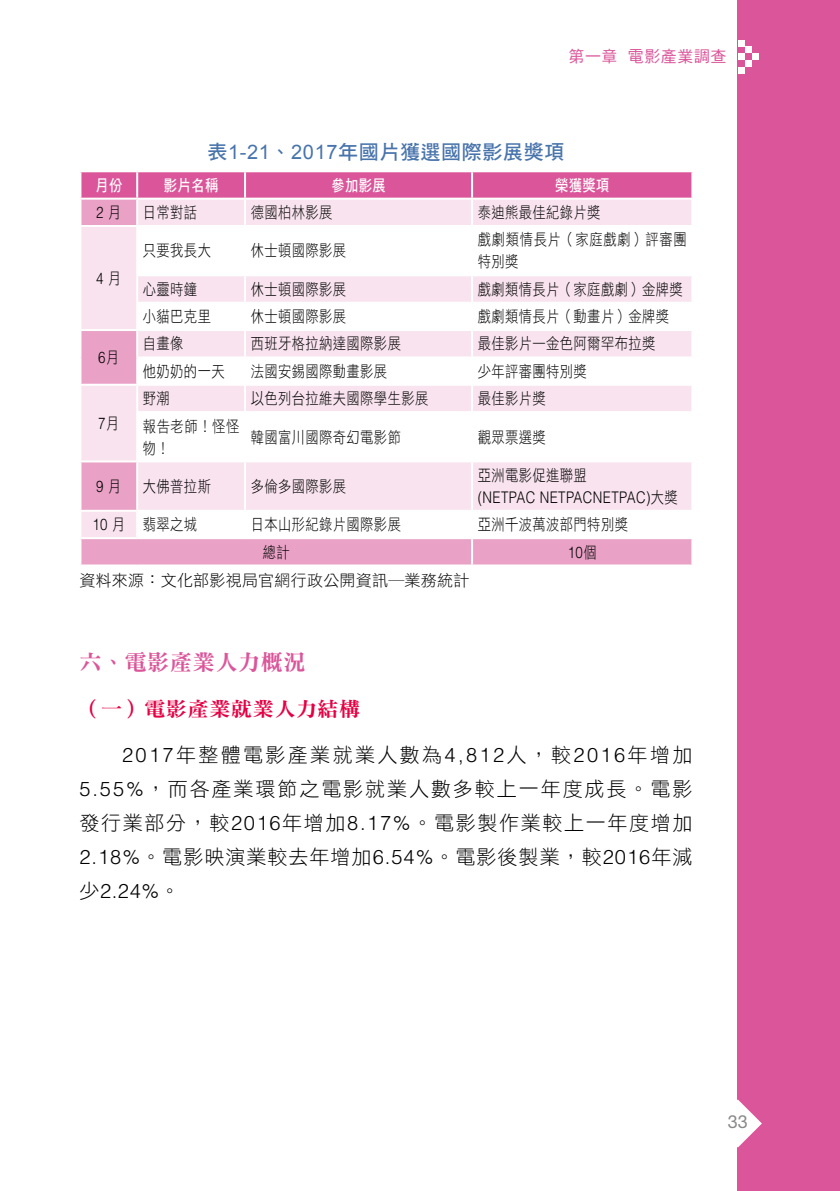
<style>
.page{position:relative;width:840px;height:1191px;background:#fff}
.page>*{position:absolute;margin:0;border:0;box-sizing:border-box;transform-origin:0 0}
.t1{font:22px "DF Ming Std W9";letter-spacing:.03em;color:#db559a}
.t2{font:20px/34px "DF Hei Std W3";letter-spacing:.08em;color:#000;text-align:justify}
.t3{font:20px "DF Hei Std W7";letter-spacing:.03em;color:#4874ac}
.t4{font:20px "DF Ming Std W9";letter-spacing:.03em;color:#e50044;scale:1.05 1}
.t5{font:300 20px "Helvetica";color:#000}
.t6{font:18px "Helvetica Neue";color:#898989}
.t7{font:16px/22px "DF Hei Std W3";letter-spacing:.03em;color:#000;scale:.83 1}
.t8{font:300 16px "Helvetica";letter-spacing:.03em;color:#000;scale:.83 1}
.t9{font:16px "DF Hei Std W3";letter-spacing:.03em;color:#000}
.t10{font:16px/22px "DF Hei Std W3";letter-spacing:.05em;color:#000;scale:.83 1}
.t11{font:16px "DF Hei Std W7";letter-spacing:.03em;color:#fff;scale:.83 1}
.t12{font:16px "DF Hei Std W5";letter-spacing:.03em;color:#db559a}
.s1{font-family:"Arial"}
.s2{font-family:"DF Hei Std W3";font-weight:400}
.s3{font-family:"Helvetica";font-weight:300}
</style>
<div class="page">
<div style="left:737px;top:0;width:102px;height:1191px;background:#db559a"></div>
<svg style="left:737px;top:1099px;width:24px;height:48px"></svg>
<div style="left:737px;top:40px;width:7px;height:7px;background:#fff"></div>
<div style="left:737px;top:53px;width:7px;height:7px;background:#fff"></div>
<div style="left:737px;top:67px;width:7px;height:7px;background:#fff"></div>
<div style="left:744px;top:47px;width:7px;height:6px;background:#fff"></div>
<div style="left:744px;top:60px;width:7px;height:7px;background:#fff"></div>
<div style="left:751px;top:53px;width:7px;height:7px;background:#fff"></div>
<svg style="left:81px;top:172px;width:610px;height:26px;background:#db599c"></svg>
<div style="left:81px;top:539px;width:610px;height:25px;background:#e9a2c6"></div>
<svg style="left:81px;top:200px;width:610px;height:337px;fill:#f8e4ee"></svg>
<hr style="left:136px;top:172px;width:2px;height:26px;background:#fff">
<hr style="left:244px;top:172px;width:2px;height:26px;background:#fff">
<hr style="left:471px;top:172px;width:2px;height:26px;background:#fff">
<hr style="left:244px;top:200px;width:2px;height:25px;background:#fff">
<hr style="left:471px;top:200px;width:2px;height:25px;background:#fff">
<hr style="left:136px;top:276px;width:2px;height:26px;background:#fff">
<hr style="left:244px;top:276px;width:2px;height:26px;background:#fff">
<hr style="left:471px;top:276px;width:2px;height:26px;background:#fff">
<hr style="left:244px;top:331px;width:2px;height:25px;background:#fff">
<hr style="left:471px;top:331px;width:2px;height:25px;background:#fff">
<hr style="left:136px;top:386px;width:2px;height:25px;background:#fff">
<hr style="left:244px;top:386px;width:2px;height:25px;background:#fff">
<hr style="left:471px;top:386px;width:2px;height:25px;background:#fff">
<hr style="left:244px;top:462px;width:2px;height:48px;background:#fff">
<hr style="left:471px;top:462px;width:2px;height:48px;background:#fff">
<hr style="left:136px;top:200px;width:2px;height:25px;background:#fff">
<hr style="left:79px;top:225px;width:58px;height:2px;background:#fff">
<hr style="left:79px;top:329px;width:58px;height:2px;background:#fff">
<hr style="left:136px;top:331px;width:2px;height:25px;background:#fff">
<hr style="left:79px;top:384px;width:58px;height:2px;background:#fff">
<hr style="left:79px;top:460px;width:58px;height:2px;background:#fff">
<hr style="left:136px;top:462px;width:2px;height:48px;background:#fff">
<hr style="left:79px;top:510px;width:58px;height:2px;background:#fff">
<hr style="left:471px;top:539px;width:2px;height:25px;background:#fff">
<hr style="left:137px;top:225px;width:108px;height:2px;background:#fff">
<hr style="left:136px;top:227px;width:2px;height:47px;background:#fff">
<hr style="left:136px;top:274px;width:109px;height:2px;background:#fff">
<hr style="left:245px;top:225px;width:227px;height:2px;background:#fff">
<hr style="left:244px;top:227px;width:2px;height:47px;background:#fff">
<hr style="left:245px;top:274px;width:227px;height:2px;background:#fff">
<hr style="left:472px;top:225px;width:221px;height:2px;background:#fff">
<hr style="left:471px;top:227px;width:2px;height:47px;background:#fff">
<hr style="left:472px;top:274px;width:221px;height:2px;background:#fff">
<hr style="left:136px;top:302px;width:109px;height:2px;background:#fff">
<hr style="left:136px;top:304px;width:2px;height:25px;background:#fff">
<hr style="left:137px;top:329px;width:108px;height:2px;background:#fff">
<hr style="left:245px;top:302px;width:227px;height:2px;background:#fff">
<hr style="left:244px;top:304px;width:2px;height:25px;background:#fff">
<hr style="left:245px;top:329px;width:227px;height:2px;background:#fff">
<hr style="left:472px;top:302px;width:221px;height:2px;background:#fff">
<hr style="left:471px;top:304px;width:2px;height:25px;background:#fff">
<hr style="left:472px;top:329px;width:221px;height:2px;background:#fff">
<hr style="left:136px;top:356px;width:109px;height:2px;background:#fff">
<hr style="left:136px;top:358px;width:2px;height:26px;background:#fff">
<hr style="left:137px;top:384px;width:108px;height:2px;background:#fff">
<hr style="left:245px;top:356px;width:227px;height:2px;background:#fff">
<hr style="left:244px;top:358px;width:2px;height:26px;background:#fff">
<hr style="left:245px;top:384px;width:227px;height:2px;background:#fff">
<hr style="left:472px;top:356px;width:221px;height:2px;background:#fff">
<hr style="left:471px;top:358px;width:2px;height:26px;background:#fff">
<hr style="left:472px;top:384px;width:221px;height:2px;background:#fff">
<hr style="left:136px;top:411px;width:109px;height:2px;background:#fff">
<hr style="left:136px;top:413px;width:2px;height:47px;background:#fff">
<hr style="left:137px;top:460px;width:108px;height:2px;background:#fff">
<hr style="left:245px;top:411px;width:227px;height:2px;background:#fff">
<hr style="left:244px;top:413px;width:2px;height:47px;background:#fff">
<hr style="left:245px;top:460px;width:227px;height:2px;background:#fff">
<hr style="left:472px;top:411px;width:221px;height:2px;background:#fff">
<hr style="left:471px;top:413px;width:2px;height:47px;background:#fff">
<hr style="left:472px;top:460px;width:221px;height:2px;background:#fff">
<hr style="left:137px;top:510px;width:108px;height:2px;background:#fff">
<hr style="left:136px;top:512px;width:2px;height:25px;background:#fff">
<hr style="left:245px;top:510px;width:227px;height:2px;background:#fff">
<hr style="left:244px;top:512px;width:2px;height:25px;background:#fff">
<hr style="left:472px;top:510px;width:221px;height:2px;background:#fff">
<hr style="left:471px;top:512px;width:2px;height:25px;background:#fff">
<p class="t12" style="left:568px;top:48px;width:159px">第一章 電影產業調查</p>
<p class="t3" style="left:207px;top:141px;width:358px">表<span class="s1">1-21</span>、<span class="s1">2017</span>年國片獲選國際影展獎項</p>
<p class="t11" style="left:95px;top:176px;width:34px">月份</p>
<p class="t11" style="left:164px;top:176px;width:67px">影片名稱</p>
<p class="t11" style="left:331px;top:176px;width:67px">參加影展</p>
<p class="t11" style="left:554px;top:176px;width:67px">榮獲獎項</p>
<p class="t8" style="left:96px;top:202px;width:32px">2 <span class="s2">月</span></p>
<p class="t7" style="left:143px;top:201px;width:67px">日常對話</p>
<p class="t7" style="left:250px;top:201px;width:100px">德國柏林影展</p>
<p class="t7" style="left:477px;top:201px;width:149px">泰迪熊最佳紀錄片獎</p>
<p class="t8" style="left:96px;top:268px;width:32px">4 <span class="s2">月</span></p>
<p class="t8" style="left:98px;top:347px;width:27px">6<span class="s2">月</span></p>
<p class="t8" style="left:98px;top:413px;width:27px">7<span class="s2">月</span></p>
<p class="t7" style="left:143px;top:239px;width:83px">只要我長大</p>
<p class="t7" style="left:250px;top:239px;width:116px">休士頓國際影展</p>
<p class="t10" style="left:477px;top:228px;width:253px">戲劇類情長片（家庭戲劇）評審團特別獎</p>
<p class="t7" style="left:143px;top:278px;width:67px">心靈時鐘</p>
<p class="t7" style="left:250px;top:278px;width:116px">休士頓國際影展</p>
<p class="t7" style="left:477px;top:278px;width:248px">戲劇類情長片（家庭戲劇）金牌獎</p>
<p class="t7" style="left:143px;top:305px;width:83px">小貓巴克里</p>
<p class="t7" style="left:250px;top:305px;width:116px">休士頓國際影展</p>
<p class="t7" style="left:477px;top:305px;width:232px">戲劇類情長片（動畫片）金牌獎</p>
<p class="t7" style="left:143px;top:332px;width:50px">自畫像</p>
<p class="t7" style="left:250px;top:332px;width:182px">西班牙格拉納達國際影展</p>
<p class="t7" style="left:477px;top:332px;width:215px">最佳影片—金色阿爾罕布拉獎</p>
<p class="t7" style="left:143px;top:360px;width:100px">他奶奶的一天</p>
<p class="t7" style="left:250px;top:360px;width:166px">法國安錫國際動畫影展</p>
<p class="t7" style="left:477px;top:360px;width:133px">少年評審團特別獎</p>
<p class="t7" style="left:143px;top:387px;width:34px">野潮</p>
<p class="t7" style="left:250px;top:387px;width:215px">以色列台拉維夫國際學生影展</p>
<p class="t7" style="left:477px;top:387px;width:83px">最佳影片獎</p>
<p class="t7" style="left:143px;top:414px;width:118px">報告老師！怪怪物！</p>
<p class="t7" style="left:250px;top:425px;width:182px">韓國富川國際奇幻電影節</p>
<p class="t7" style="left:477px;top:425px;width:83px">觀眾票選獎</p>
<p class="t8" style="left:96px;top:476px;width:32px">9 <span class="s2">月</span></p>
<p class="t7" style="left:143px;top:475px;width:83px">大佛普拉斯</p>
<p class="t7" style="left:250px;top:475px;width:116px">多倫多國際影展</p>
<p class="t7" style="left:477px;top:464px;width:133px">亞洲電影促進聯盟</p>
<p class="t8" style="left:477px;top:487px;width:242px">(NETPAC NETPACNETPAC)<span class="s2">大獎</span></p>
<p class="t7" style="left:92px;top:513px;width:128px"><span class="s3">10</span> 月 翡翠之城</p>
<p class="t7" style="left:250px;top:513px;width:182px">日本山形紀錄片國際影展</p>
<p class="t7" style="left:477px;top:513px;width:182px">亞洲千波萬波部門特別獎</p>
<p class="t7" style="left:262px;top:540px;width:34px">總計</p>
<p class="t8" style="left:567px;top:542px;width:36px">10<span class="s2">個</span></p>
<p class="t9" style="left:79px;top:571px;width:391px">資料來源：文化部影視局官網行政公開資訊―業務統計</p>
<h1 class="t1" style="left:79px;top:650px;width:227px">六、電影產業人力概況</h1>
<p class="t4" style="left:79px;top:698px;width:269px">（一）電影產業就業人力結構</p>
<p class="t2" style="left:79px;top:737px;width:614px;text-indent:43px"><span class="s3">2017</span>年整體電影產業就業人數為<span class="s3">4,812</span>人，較<span class="s3">2016</span>年增加<span class="s3">5.55%</span>，而各產業環節之電影就業人數多較上一年度成長。電影發行業部分，較<span class="s3">2016</span>年增加<span class="s3">8.17%</span>。電影製作業較上一年度增加<span class="s3">2.18%</span>。電影映演業較去年增加<span class="s3">6.54%</span>。電影後製業，較<span class="s3">2016</span>年減</p>
<p class="t5" style="left:79px;top:878px;width:102px"><span class="s2">少</span>2.24%<span class="s2">。</span></p>
<p class="t6" style="left:727px;top:1111px;width:11px">33</p>
</div>
